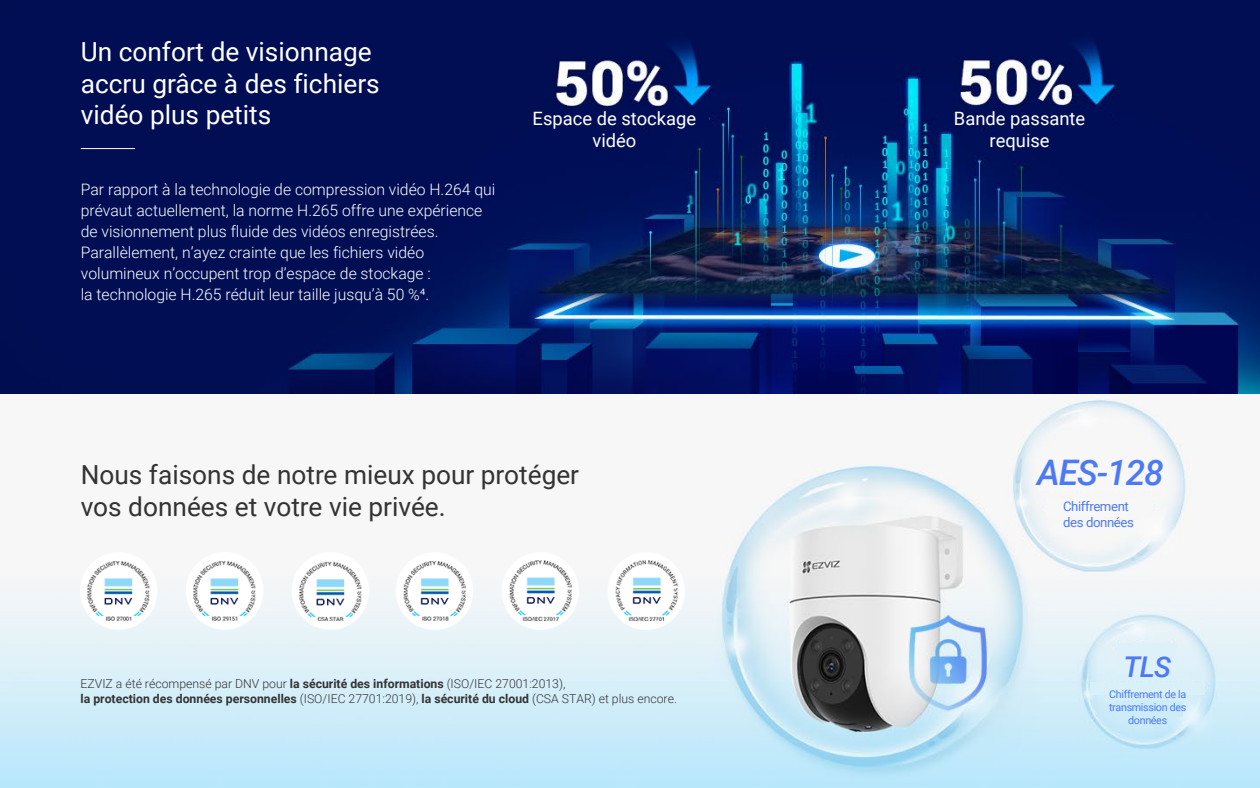
<style>
.page{position:relative;width:1260px;height:788px;background:#fff}
.page>*{position:absolute;margin:0;border:0;box-sizing:border-box;transform-origin:0 0}
.t1{font:italic 500 35.18px "Roboto";letter-spacing:-.03em;color:#4d79f4}
.t2{font:italic 500 28.61px "Roboto";color:#4d79f4}
.t3{font:26.25px/31.5px "Roboto";color:#333}
.t4{font:26.25px/31.5px "Roboto";color:#fff}
.t5{font:18.38px/22.1px "Roboto";color:#fff;text-align:center}
.t6{font:300 15.75px/21px "Roboto";color:#fff}
.t7{font:13.21px/15.8px "Roboto";letter-spacing:-.03em;color:#4d79f4}
.t8{font:300 12.25px/14.7px "Roboto";color:#333}
.t9{font:10.76px/12.9px "Roboto";letter-spacing:-.03em;color:#4d79f4;text-align:center}
.s1{font-weight:700}
</style>
<div class="page">
<img style="left:0;top:0;width:1260px;height:788px">
<img style="left:80px;top:552px;width:604px;height:77px">
<div style="left:555px;top:108px;width:154px;height:20px;background:#000e57"></div>
<div style="left:957px;top:108px;width:154px;height:20px;background:#000e57"></div>
<div style="left:1046px;top:498px;width:107px;height:18px;background:#f7f7f7"></div>
<div style="left:1037px;top:461px;width:125px;height:30px;background:#f7f7f7"></div>
<div style="left:1117px;top:643px;width:59px;height:30px;background:#def1f9"></div>
<div style="left:1090px;top:682px;width:115px;height:13px;background:#daf0f9"></div>
<div style="left:1115px;top:701px;width:68px;height:15px;background:#cdecfa"></div>
<hr style="left:81px;top:148px;width:54px;height:1px;background:#fff">
<h3 class="t4" style="left:81px;top:35px;width:301px">Un confort de visionnage accru grâce à des fichiers vidéo plus petits</h3>
<p class="t6" style="left:81px;top:178px;width:416px">Par rapport à la technologie de compression vidéo H.264 qui prévaut actuellement, la norme H.265 offre une expérience de visionnement plus fluide des vidéos enregistrées.<br>Parallèlement, n’ayez crainte que les fichiers vidéo volumineux n’occupent trop d’espace de stockage :<br>la technologie H.265 réduit leur taille jusqu’à 50 %⁴.</p>
<p class="t5" style="left:533px;top:107px;width:165px">Espace de stockage vidéo</p>
<p class="t5" style="left:954px;top:107px;width:133px">Bande passante requise</p>
<h3 class="t3" style="left:81px;top:458px;width:500px">Nous faisons de notre mieux pour protéger vos données et votre vie privée.</h3>
<p class="t8" style="left:80px;top:675px;width:598px">EZVIZ a été récompensé par DNV pour <span class="s1">la sécurité des informations</span> (ISO/IEC 27001:2013),<br><span class="s1">la protection des données personnelles</span> (ISO/IEC 27701:2019), <span class="s1">la sécurité du cloud</span> (CSA STAR) et plus encore.</p>
<h1 class="t1" style="left:1037px;top:448px;width:128px">AES-128</h1>
<p class="t7" style="left:1063px;top:498px;width:72px">Chiffrement des données</p>
<h2 class="t2" style="left:1124px;top:647px;width:49px">TLS</h2>
<p class="t9" style="left:1109px;top:687px;width:79px">Chiffrement de la transmission des données</p>
</div>
